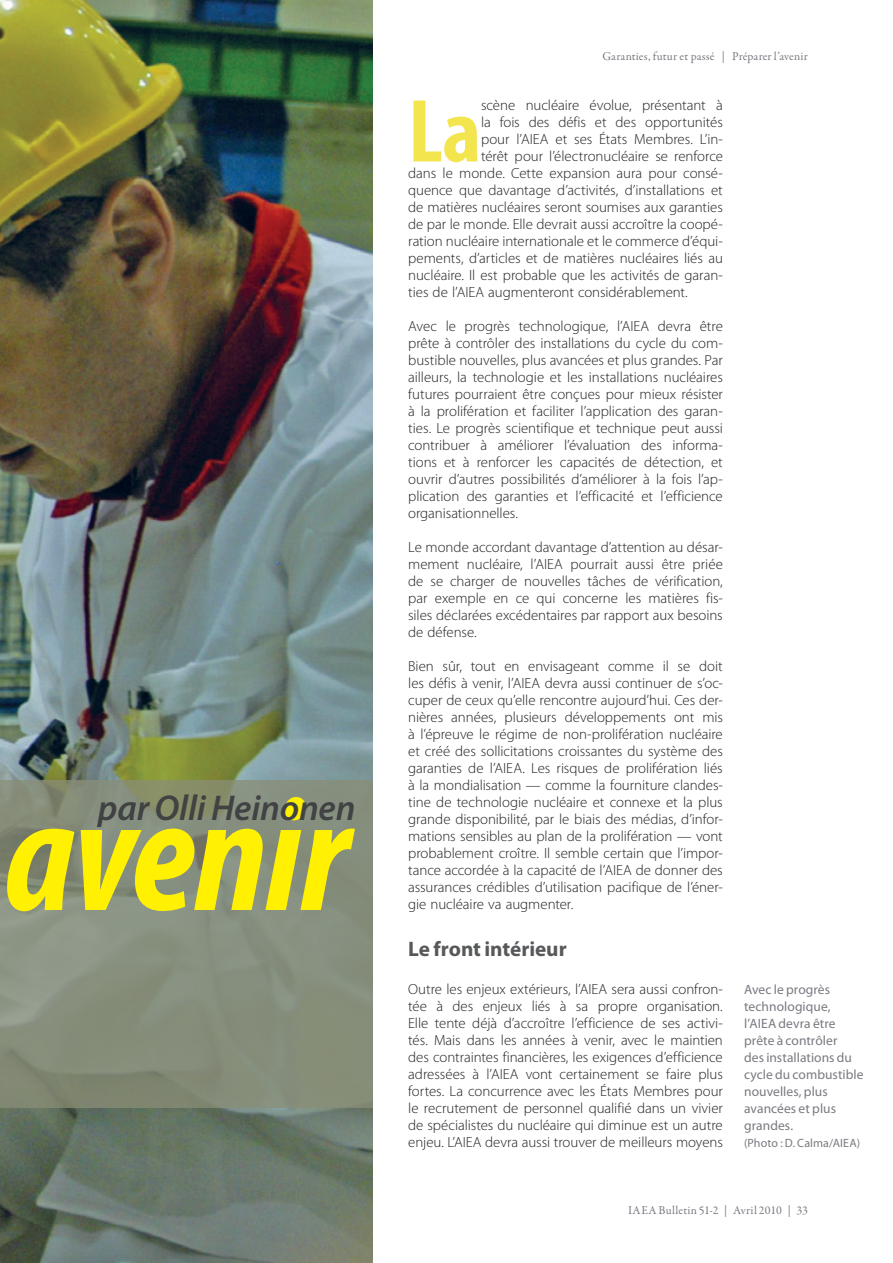
<style>
.page{position:relative;width:893px;height:1263px;background:#fff}
.page>*{position:absolute;margin:0;border:0;box-sizing:border-box;transform-origin:0 0}
.t1{font:italic 700 condensed 163.5px "Myriad Pro";letter-spacing:-.005em;color:#fff101}
.t2{font:700 condensed 90.3px "Myriad Pro";color:#f3e54e}
.t3{font:italic 600 36px "Myriad Pro";letter-spacing:-.005em;color:#414243}
.t4{font:700 21px "Myriad Pro";letter-spacing:-.005em;color:#57585a}
.t5{font:300 14.7px/17px "Myriad Pro";letter-spacing:-.005em;color:#231f20;text-align:justify}
.t6{font:13.5px/17px "Myriad Pro";letter-spacing:.005em;color:#797a81}
.t7{font:12px "Garamond Premr Pro";letter-spacing:.015em;color:#797a81}
.t8{font:12px "Myriad Pro";letter-spacing:.005em;color:#797a81}
</style>
<div class="page">
<img style="left:0;top:0;width:373px;height:1263px">
<svg style="left:0;top:779px;width:373px;height:328px;background:#858e7b"></svg>
<h3 class="t3" style="left:98px;top:785px;width:259px">par Olli Heinonen</h3>
<h1 class="t1" style="left:4px;top:754px;width:346px">avenir</h1>
<p class="t7" style="left:602px;top:48px;width:207px">Garanties, futur et passé | Préparer l’avenir</p>
<h2 class="t2" style="left:408px;top:75px;width:74px">La</h2>
<p class="t5" style="left:481px;top:97px;width:243px">scène nucléaire évolue, présentant à</p>
<p class="t5" style="left:481px;top:114px;width:243px">la fois des défis et des opportunités</p>
<p class="t5" style="left:481px;top:131px;width:243px">pour l’AIEA et ses États Membres. L’in-</p>
<p class="t5" style="left:481px;top:148px;width:243px">térêt pour l’électronucléaire se renforce</p>
<p class="t5" style="left:408px;top:165px;width:316px">dans le monde. Cette expansion aura pour consé-</p>
<p class="t5" style="left:408px;top:182px;width:316px">quence que davantage d’activités, d’installations et</p>
<p class="t5" style="left:408px;top:199px;width:316px">de matières nucléaires seront soumises aux garanties</p>
<p class="t5" style="left:408px;top:216px;width:316px">de par le monde. Elle devrait aussi accroître la coopé-</p>
<p class="t5" style="left:408px;top:233px;width:316px">ration nucléaire internationale et le commerce d’équi-</p>
<p class="t5" style="left:408px;top:250px;width:316px">pements, d’articles et de matières nucléaires liés au</p>
<p class="t5" style="left:408px;top:267px;width:316px">nucléaire. Il est probable que les activités de garan-</p>
<p class="t5" style="left:408px;top:284px;width:281px">ties de l’AIEA augmenteront considérablement.</p>
<p class="t5" style="left:408px;top:318px;width:316px">Avec le progrès technologique, l’AIEA devra être prête à contrôler des installations du cycle du com&shy;bustible nouvelles, plus avancées et plus grandes. Par ailleurs, la technologie et les installations nucléaires futures pourraient être conçues pour mieux résister à la prolifération et faciliter l’application des garan&shy;ties. Le progrès scientifique et technique peut aussi contribuer à améliorer l’évaluation des informa&shy;tions et à renforcer les capacités de détection, et ouvrir d’autres possibilités d’améliorer à la fois l’ap&shy;plication des garanties et l’efficacité et l’efficience organisationnelles.</p>
<p class="t5" style="left:408px;top:539px;width:316px">Le monde accordant davantage d’attention au désar&shy;mement nucléaire, l’AIEA pourrait aussi être priée de se charger de nouvelles tâches de vérification, par exemple en ce qui concerne les matières fis&shy;siles déclarées excédentaires par rapport aux besoins de défense.</p>
<p class="t5" style="left:408px;top:658px;width:316px">Bien sûr, tout en envisageant comme il se doit les défis à venir, l’AIEA devra aussi continuer de s’oc&shy;cuper de ceux qu’elle rencontre aujourd’hui. Ces der&shy;nières années, plusieurs développements ont mis à l’épreuve le régime de non-prolifération nucléaire et créé des sollicitations croissantes du système des garanties de l’AIEA. Les risques de prolifération liés à la mondialisation — comme la fourniture clandes&shy;tine de technologie nucléaire et connexe et la plus grande disponibilité, par le biais des médias, d’infor&shy;mations sensibles au plan de la prolifération — vont probablement croître. Il semble certain que l’impor&shy;tance accordée à la capacité de l’AIEA de donner des assurances crédibles d’utilisation pacifique de l’éner&shy;gie nucléaire va augmenter.</p>
<h3 class="t4" style="left:408px;top:935px;width:160px">Le front intérieur</h3>
<p class="t5" style="left:408px;top:981px;width:316px">Outre les enjeux extérieurs, l’AIEA sera aussi confron&shy;tée à des enjeux liés à sa propre organisation.<br>Elle tente déjà d’accroître l’efficience de ses activi&shy;tés. Mais dans les années à venir, avec le maintien des contraintes financières, les exigences d’efficience adressées à l’AIEA vont certainement se faire plus fortes. La concurrence avec les États Membres pour le recrutement de personnel qualifié dans un vivier de spécialistes du nucléaire qui diminue est un autre enjeu. L’AIEA devra aussi trouver de meilleurs moyens</p>
<p class="t6" style="left:744px;top:981px;width:121px">Avec le progrès technologique, l’AIEA devra être prête à contrôler<br>des installations du cycle du combustible nouvelles, plus avancées et plus grandes.</p>
<p class="t8" style="left:744px;top:1136px;width:117px">(Photo : D. Calma/AIEA)</p>
<p class="t7" style="left:628px;top:1202px;width:181px">IAEA Bulletin 51-2 | Avril 2010 | 33</p>
</div>
